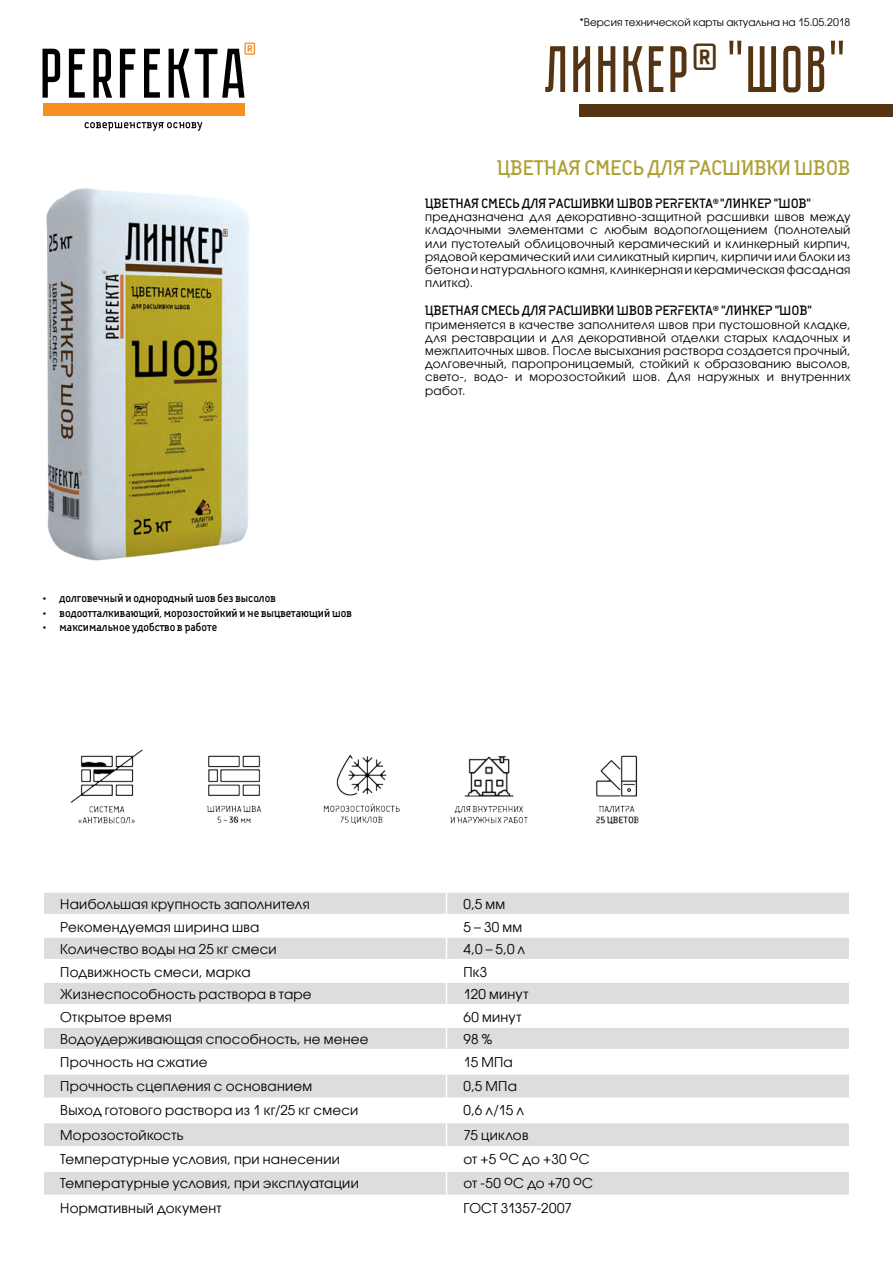
<style>
.page{position:relative;width:893px;height:1263px;background:#fff}
.page>*{position:absolute;margin:0;border:0;box-sizing:border-box;transform-origin:0 0}
.t1{font:700 66px "Pobeda";letter-spacing:-.01em;color:#553413;scale:.95 1}
.t2{font:21px "Accuratist";color:#ae9f33}
.t3{font:13.5px "Avant Garde CTT";letter-spacing:.015em;color:#000}
.t4{font:13.5px "Accuratist";color:#000}
.t5{font:13.5px "Avant Garde CTT";letter-spacing:-.01em;color:#000}
.t6{font:12px/13.2px "Avant Garde CTT";letter-spacing:.025em;color:#000;text-align:justify}
.t7{font:12px "Accuratist";color:#000}
.t8{font:10.5px "Avant Garde CTT";color:#000}
</style>
<div class="page">
<svg style="left:43px;top:49px;width:17px;height:49px"></svg>
<svg style="left:69px;top:49px;width:16px;height:49px"></svg>
<svg style="left:93px;top:49px;width:19px;height:49px"></svg>
<svg style="left:120px;top:49px;width:15px;height:49px"></svg>
<svg style="left:144px;top:49px;width:16px;height:49px"></svg>
<div style="left:43px;top:104px;width:201px;height:12px;background:#f78f1e"></div>
<svg style="left:85px;top:122px;width:117px;height:9px"></svg>
<svg style="left:169px;top:43px;width:86px;height:55px"></svg>
<div style="left:579px;top:104px;width:314px;height:13px;background:#553413"></div>
<img style="left:46px;top:188px;width:203px;height:373px">
<img style="left:70px;top:749px;width:569px;height:76px">
<svg style="left:44px;top:893px;width:805px;height:302px;fill:#dcddde"></svg>
<hr style="left:43px;top:914px;width:403px;height:1px;background:#fff">
<hr style="left:446px;top:914px;width:404px;height:1px;background:#fff">
<hr style="left:43px;top:936px;width:403px;height:2px;background:#fff">
<hr style="left:446px;top:936px;width:404px;height:2px;background:#fff">
<hr style="left:43px;top:959px;width:403px;height:1px;background:#fff">
<hr style="left:446px;top:959px;width:404px;height:1px;background:#fff">
<hr style="left:43px;top:981px;width:403px;height:2px;background:#fff">
<hr style="left:446px;top:981px;width:404px;height:2px;background:#fff">
<hr style="left:43px;top:1004px;width:403px;height:1px;background:#fff">
<hr style="left:446px;top:1004px;width:404px;height:1px;background:#fff">
<hr style="left:43px;top:1026px;width:403px;height:2px;background:#fff">
<hr style="left:446px;top:1026px;width:404px;height:2px;background:#fff">
<hr style="left:43px;top:1049px;width:403px;height:1px;background:#fff">
<hr style="left:446px;top:1049px;width:404px;height:1px;background:#fff">
<hr style="left:43px;top:1073px;width:403px;height:2px;background:#fff">
<hr style="left:446px;top:1073px;width:404px;height:2px;background:#fff">
<hr style="left:43px;top:1097px;width:403px;height:2px;background:#fff">
<hr style="left:446px;top:1097px;width:404px;height:2px;background:#fff">
<hr style="left:43px;top:1122px;width:403px;height:1px;background:#fff">
<hr style="left:446px;top:1122px;width:404px;height:1px;background:#fff">
<hr style="left:43px;top:1146px;width:403px;height:1px;background:#fff">
<hr style="left:446px;top:1146px;width:404px;height:1px;background:#fff">
<hr style="left:43px;top:1170px;width:403px;height:2px;background:#fff">
<hr style="left:446px;top:1170px;width:404px;height:2px;background:#fff">
<svg style="left:446px;top:893px;width:1px;height:302px"></svg>
<p class="t8" style="left:579px;top:16px;width:272px">*Версия технической карты актуальна на 15.05.2018</p>
<h1 class="t1" style="left:547px;top:33px;width:321px">ЛИНКЕР<sup>®</sup> "ШОВ"</h1>
<h2 class="t2" style="left:497px;top:155px;width:355px">ЦВЕТНАЯ СМЕСЬ ДЛЯ РАСШИВКИ ШВОВ</h2>
<p class="t4" style="left:425px;top:195px;width:387px">ЦВЕТНАЯ СМЕСЬ ДЛЯ РАСШИВКИ ШВОВ PERFEKTA<sup>®</sup> "ЛИНКЕР "ШОВ"</p>
<p class="t6" style="left:425px;top:210px;width:427px">предназначена для декоративно-защитной расшивки швов между кладочными элементами с любым водопоглощением (полнотелый или пустотелый облицовочный керамический и клинкерный кирпич, рядовой керамический или силикатный кирпич, кирпичи или блоки из бетона и натурального камня, клинкерная и керамическая фасадная плитка).</p>
<p class="t4" style="left:425px;top:302px;width:388px">ЦВЕТНАЯ СМЕСЬ ДЛЯ РАСШИВКИ ШВОВ PERFEKTA<sup>®</sup> "ЛИНКЕР "ШОВ"</p>
<p class="t6" style="left:425px;top:317px;width:427px">применяется в качестве заполнителя швов при пустошовной кладке, для реставрации и для декоративной отделки старых кладочных и межплиточных швов. После высыхания раствора создается прочный, долговечный, паропроницаемый, стойкий к образованию высолов, свето-, водо- и морозостойкий шов. Для наружных и внутренних работ.</p>
<p class="t7" style="left:43px;top:591px;width:235px">• ДОЛГОВЕЧНЫЙ И ОДНОРОДНЫЙ ШОВ БЕЗ ВЫСОЛОВ</p>
<p class="t7" style="left:43px;top:605px;width:311px">• ВОДООТТАЛКИВАЮЩИЙ, МОРОЗОСТОЙКИЙ И НЕ ВЫЦВЕТАЮЩИЙ ШОВ</p>
<p class="t7" style="left:43px;top:619px;width:176px">• МАКСИМАЛЬНОЕ УДОБСТВО В РАБОТЕ</p>
<p class="t3" style="left:60px;top:896px;width:251px">Наибольшая крупность заполнителя</p>
<p class="t3" style="left:463px;top:896px;width:43px">0,5 мм</p>
<p class="t3" style="left:60px;top:918px;width:201px">Рекомендуемая ширина шва</p>
<p class="t3" style="left:463px;top:918px;width:60px">5 – 30 мм</p>
<p class="t3" style="left:60px;top:941px;width:218px">Количество воды на 25 кг смеси</p>
<p class="t3" style="left:463px;top:941px;width:63px">4,0 – 5,0 л</p>
<p class="t3" style="left:60px;top:963px;width:192px">Подвижность смеси, марка</p>
<p class="t3" style="left:463px;top:963px;width:25px">Пк3</p>
<p class="t3" style="left:60px;top:986px;width:253px">Жизнеспособность раствора в таре</p>
<p class="t3" style="left:463px;top:986px;width:67px">120 минут</p>
<p class="t3" style="left:60px;top:1008px;width:113px">Открытое время</p>
<p class="t3" style="left:463px;top:1008px;width:59px">60 минут</p>
<p class="t3" style="left:60px;top:1031px;width:310px">Водоудерживающая способность, не менее</p>
<p class="t3" style="left:463px;top:1031px;width:30px">98 %</p>
<p class="t3" style="left:60px;top:1053px;width:149px">Прочность на сжатие</p>
<p class="t3" style="left:463px;top:1053px;width:51px">15 МПа</p>
<p class="t3" style="left:60px;top:1078px;width:253px">Прочность сцепления с основанием</p>
<p class="t3" style="left:463px;top:1078px;width:55px">0,5 МПа</p>
<p class="t3" style="left:60px;top:1102px;width:300px">Выход готового раствора из 1 кг/25 кг смеси</p>
<p class="t3" style="left:463px;top:1102px;width:62px">0,6 л/15 л</p>
<p class="t3" style="left:60px;top:1126px;width:125px">Морозостойкость</p>
<p class="t3" style="left:463px;top:1126px;width:67px">75 циклов</p>
<p class="t3" style="left:60px;top:1151px;width:281px">Температурные условия, при нанесении</p>
<p class="t3" style="left:463px;top:1151px;width:128px">от +5 оС до +30 оС</p>
<p class="t3" style="left:60px;top:1175px;width:300px">Температурные условия, при эксплуатации</p>
<p class="t3" style="left:463px;top:1175px;width:131px">от -50 оС до +70 оС</p>
<p class="t3" style="left:60px;top:1199px;width:163px">Нормативный документ</p>
<p class="t5" style="left:463px;top:1199px;width:110px">ГОСТ 31357-2007</p>
</div>
